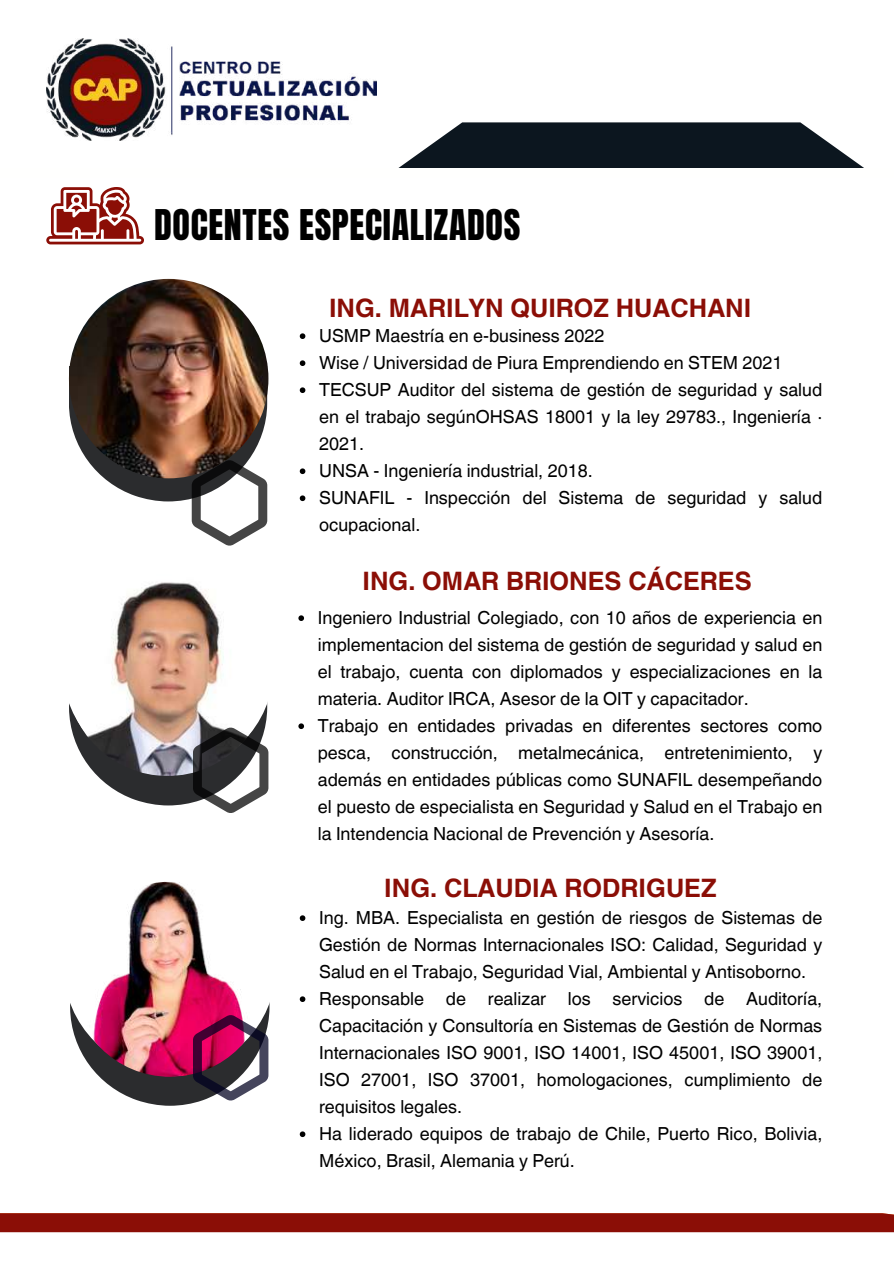
<style>
.page{position:relative;width:894px;height:1264px;background:#fff}
.page>*{position:absolute;margin:0;border:0;box-sizing:border-box;transform-origin:0 0}
.t1{font:36px "Anton";letter-spacing:.02em;color:#000}
.t2{font:700 25.35px "Helvetica World";color:#8b0e06}
.t3{font:18px/27px "Helvetica World";color:#000}
</style>
<div class="page">
<svg style="left:398px;top:122px;width:466px;height:46px;background:#2f373f"></svg>
<img style="left:46px;top:38px;width:330px;height:103px">
<div style="left:0;top:1213px;width:893px;height:19px;background:#8b0e06"></div>
<svg style="left:46px;top:187px;width:98px;height:57px"></svg>
<img style="left:69px;top:279px;width:199px;height:199px;border-radius:50%">
<img style="left:69px;top:365px;width:198px;height:181px">
<svg style="left:300px;top:333px;width:5px;height:6px"></svg>
<svg style="left:300px;top:360px;width:5px;height:6px"></svg>
<svg style="left:300px;top:387px;width:5px;height:6px"></svg>
<svg style="left:300px;top:468px;width:5px;height:6px"></svg>
<svg style="left:300px;top:495px;width:5px;height:6px"></svg>
<img style="left:72px;top:881px;width:195px;height:195px;border-radius:50%">
<svg style="left:300px;top:915px;width:5px;height:6px"></svg>
<svg style="left:300px;top:996px;width:5px;height:6px"></svg>
<svg style="left:300px;top:1131px;width:5px;height:6px"></svg>
<img style="left:70px;top:940px;width:199px;height:165px">
<img style="left:67px;top:574px;width:201px;height:202px;border-radius:50%">
<svg style="left:298px;top:615px;width:6px;height:6px"></svg>
<svg style="left:298px;top:723px;width:6px;height:6px"></svg>
<svg style="left:69px;top:641px;width:199px;height:172px"></svg>
<h1 class="t1" style="left:154px;top:199px;width:367px">DOCENTES ESPECIALIZADOS</h1>
<h2 class="t2" style="left:329px;top:287px;width:424px">ING. MARILYN QUIROZ HUACHANI</h2>
<p class="t3" style="left:319px;top:322px;width:504px">USMP Maestría en e-business 2022<br>Wise / Universidad de Piura Emprendiendo en STEM 2021<br>TECSUP Auditor del sistema de gestión de seguridad y salud en el trabajo segúnOHSAS 18001 y la ley 29783., Ingeniería · 2021.<br>UNSA - Ingeniería industrial, 2018.<br>SUNAFIL - Inspección del Sistema de seguridad y salud ocupacional.</p>
<h2 class="t2" style="left:362px;top:560px;width:390px">ING. OMAR BRIONES CÁCERES</h2>
<p class="t3" style="left:318px;top:604px;width:506px">Ingeniero Industrial Colegiado, con 10 años de experiencia en implementacion del sistema de gestión de seguridad y salud en el trabajo, cuenta con diplomados y especializaciones en la materia. Auditor IRCA, Asesor de la OIT y capacitador.<br>Trabajo en entidades privadas en diferentes sectores como pesca, construcción, metalmecánica, entretenimiento, y además en entidades públicas como SUNAFIL desempeñando el puesto de especialista en Seguridad y Salud en el Trabajo en la Intendencia Nacional de Prevención y Asesoría.</p>
<h2 class="t2" style="left:384px;top:867px;width:334px">ING. CLAUDIA RODRIGUEZ</h2>
<p class="t3" style="left:319px;top:904px;width:504px">Ing. MBA. Especialista en gestión de riesgos de Sistemas de Gestión de Normas Internacionales ISO: Calidad, Seguridad y Salud en el Trabajo, Seguridad Vial, Ambiental y Antisoborno.<br>Responsable de realizar los servicios de Auditoría, Capacitación y Consultoría en Sistemas de Gestión de Normas Internacionales ISO 9001, ISO 14001, ISO 45001, ISO 39001, ISO 27001, ISO 37001, homologaciones, cumplimiento de requisitos legales.<br>Ha liderado equipos de trabajo de Chile, Puerto Rico, Bolivia, México, Brasil, Alemania y Perú.</p>
</div>
